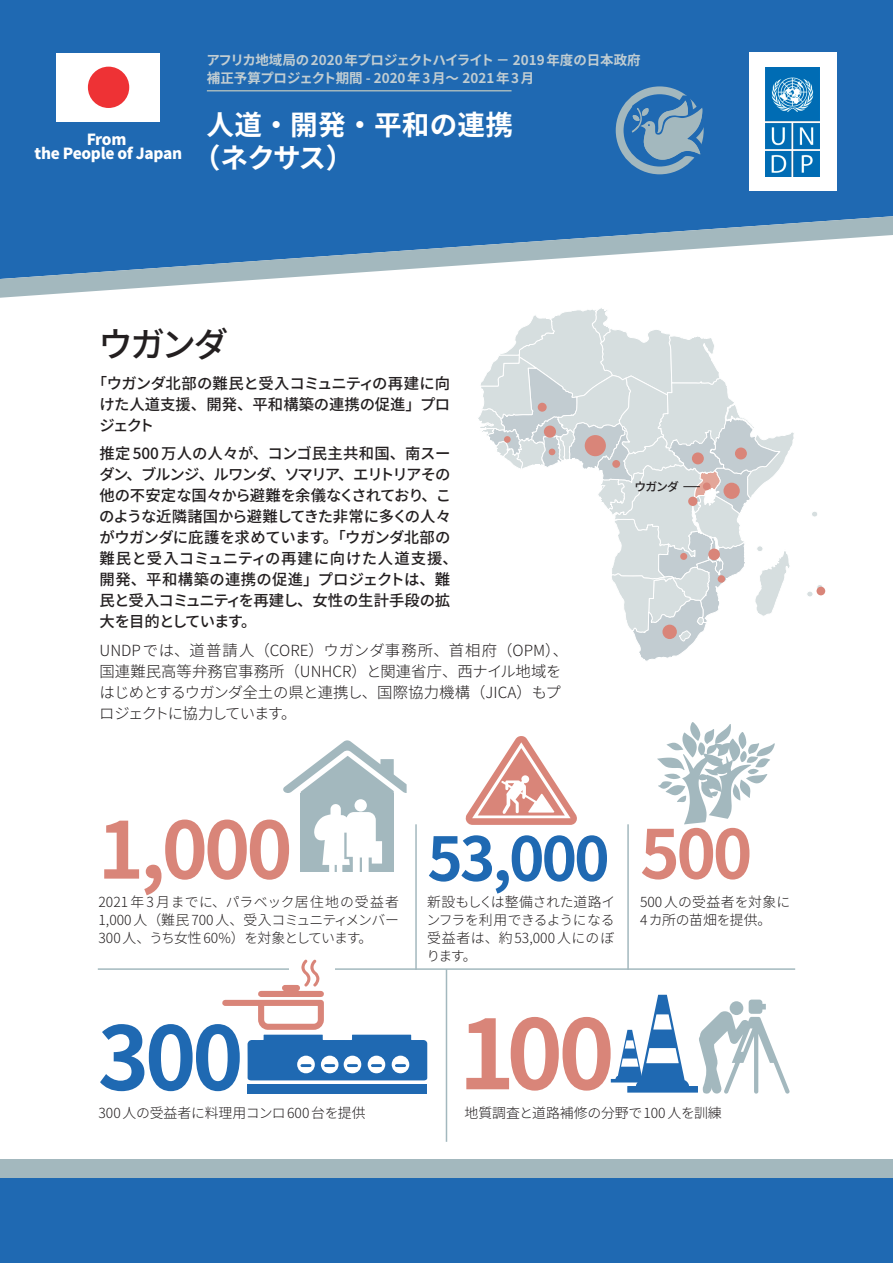
<style>
.page{position:relative;width:893px;height:1263px;background:#fff}
.page>*{position:absolute;margin:0;border:0;box-sizing:border-box;transform-origin:0 0}
.t1{font:700 96px "Noto Sans CJ Kjp";color:#d98579}
.t2{font:700 87.3px "Noto Sans CJ Kjp";color:#1f69b2}
.t3{font:700 78.3px "Noto Sans CJ Kjp";color:#d98579}
.t4{font:700 60.3px "Noto Sans CJ Kjp";color:#1f69b2}
.t5{font:500 34.5px "Noto Sans CJ Kjp";color:#231f20}
.t6{font:700 27.6px/33px "Noto Sans CJ Kjp";letter-spacing:.01em;color:#fff}
.t7{font:500 15.3px/21px "Noto Sans CJ Kjp";letter-spacing:-.015em;color:#231f20;text-align:justify}
.t8{font:300 15.3px/21px "Noto Sans CJ Kjp";color:#231f20}
.t9{font:900 15.3px/14.2px "Noto Sans CJ Kjp";letter-spacing:-.02em;color:#fff;text-align:center}
.t10{font:300 13.8px/18px "Noto Sans CJ Kjp";color:#231f20;text-align:justify}
.t11{font:700 13.5px/18px "Noto Sans CJ Kjp";color:#c1cdd2}
.t12{font:500 11.85px "Noto Sans CJ Kjp";color:#231f20}
.s1{font-size:67.35px;color:#d98579}
</style>
<div class="page">
<div style="left:0;top:1159px;width:893px;height:52px;background:#a3b8be"></div>
<div style="left:0;top:1179px;width:893px;height:84px;background:#1f69b2"></div>
<div style="left:0;top:0;width:893px;height:216px;background:#1f69b2"></div>
<svg style="left:0;top:216px;width:893px;height:82px"></svg>
<hr style="left:98px;top:968px;width:697px;height:2px;background:#a3b8be">
<div style="left:616px;top:86px;width:88px;height:88px;border:8px solid #a3b8be;border-radius:50%"></div>
<svg style="left:622px;top:0;width:88px;height:168px;background:#3c7ab4"></svg>
<div style="left:749px;top:53px;width:87px;height:138px;background:#fff"></div>
<img style="left:766px;top:68px;width:54px;height:109px">
<div style="left:811px;top:511px;width:7px;height:6px;background:#d6dedf;border-radius:50%"></div>
<div style="left:811px;top:511px;width:7px;height:6px;border:1px solid #fff;border-radius:50%"></div>
<div style="left:806px;top:591px;width:7px;height:6px;border:1px solid #fff;border-radius:50%"></div>
<svg style="left:807px;top:586px;width:15px;height:11px"></svg>
<div style="left:816px;top:584px;width:7px;height:7px;border:1px solid #fff;border-radius:50%"></div>
<div style="left:816px;top:587px;width:9px;height:8px;background:#d98579;border-radius:50%"></div>
<hr style="left:415px;top:824px;width:2px;height:146px;background:#a3b8be">
<hr style="left:627px;top:824px;width:2px;height:146px;background:#a3b8be">
<hr style="left:446px;top:969px;width:1px;height:173px;background:#a3b8be">
<svg style="left:283px;top:740px;width:124px;height:132px"></svg>
<div style="left:355px;top:799px;width:12px;height:12px;background:#fff;border-radius:50%"></div>
<svg style="left:465px;top:308px;width:329px;height:517px"></svg>
<div style="left:248px;top:1084px;width:179px;height:10px;background:#1f69b2"></div>
<svg style="left:611px;top:995px;width:179px;height:99px"></svg>
<svg style="left:222px;top:959px;width:205px;height:121px"></svg>
<hr style="left:207px;top:90px;width:304px;height:2px;background:#a3b8be">
<div style="left:57px;top:53px;width:103px;height:69px;background:#fff"></div>
<div style="left:88px;top:67px;width:41px;height:41px;background:#ee3235;border-radius:50%"></div>
<p class="t9" style="left:34px;top:132px;width:149px">From<br>the People of Japan</p>
<p class="t11" style="left:206px;top:51px;width:436px">アフリカ地域局の2020 年プロジェクトハイライト － 2019 年度の日本政府補正予算プロジェクト期間 - 2020 年 3 月～ 2021 年 3 月</p>
<h3 class="t6" style="left:193px;top:109px;width:322px;text-indent:14px">人道・開発・平和の連携（ネクサス）</h3>
<h3 class="t5" style="left:98px;top:325px;width:131px">ウガンダ</h3>
<p class="t7" style="left:99px;top:373px;width:352px;text-indent:-8px">「ウガンダ北部の難民と受入コミュニティの再建に向けた人道支援、開発、平和構築の連携の促進」プロジェクト</p>
<p class="t7" style="left:99px;top:443px;width:360px;text-align:left">推定 500万人の人々が、コンゴ民主共和国、南スーダン、ブルンジ、ルワンダ、ソマリア、エリトリアその他の不安定な国々から避難を余儀なくされており、このような近隣諸国から避難してきた非常に多くの人々がウガンダに庇護を求めています。「ウガンダ北部の難民と受入コミュニティの再建に向けた人道支援、開発、平和構築の連携の促進」プロジェクトは、難民と受入コミュニティを再建し、女性の生計手段の拡大を目的としています。</p>
<p class="t8" style="left:99px;top:640px;width:470px">UNDPでは、道普請人（CORE）ウガンダ事務所、首相府（OPM）、国連難民高等弁務官事務所（UNHCR）と関連省庁、西ナイル地域をはじめとするウガンダ全土の県と連携し、国際協力機構（JICA）もプロジェクトに協力しています。</p>
<p class="t12" style="left:634px;top:480px;width:46px">ウガンダ</p>
<h3 class="t3" style="left:98px;top:806px;width:196px">1,000</h3>
<h3 class="t4" style="left:427px;top:825px;width:327px">53,000 <span class="s1">500</span></h3>
<p class="t10" style="left:99px;top:893px;width:302px">2021年 3月までに、パラベック居住地の受益者1,000人（難民 700人、受入コミュニティメンバー300人、うち女性 60%）を対象としています。</p>
<p class="t10" style="left:640px;top:893px;width:152px">500人の受益者を対象に<br>4カ所の苗畑を提供。</p>
<p class="t10" style="left:426px;top:893px;width:190px">新設もしくは整備された道路インフラを利用できるようになる受益者は、約 53,000人にのぼります。</p>
<h2 class="t2" style="left:98px;top:1009px;width:147px">300</h2>
<h1 class="t1" style="left:458px;top:1000px;width:158px">100</h1>
<p class="t10" style="left:99px;top:1105px;width:269px">300人の受益者に料理用コンロ 600台を提供</p>
<p class="t10" style="left:464px;top:1105px;width:259px">地質調査と道路補修の分野で100人を訓練</p>
</div>
